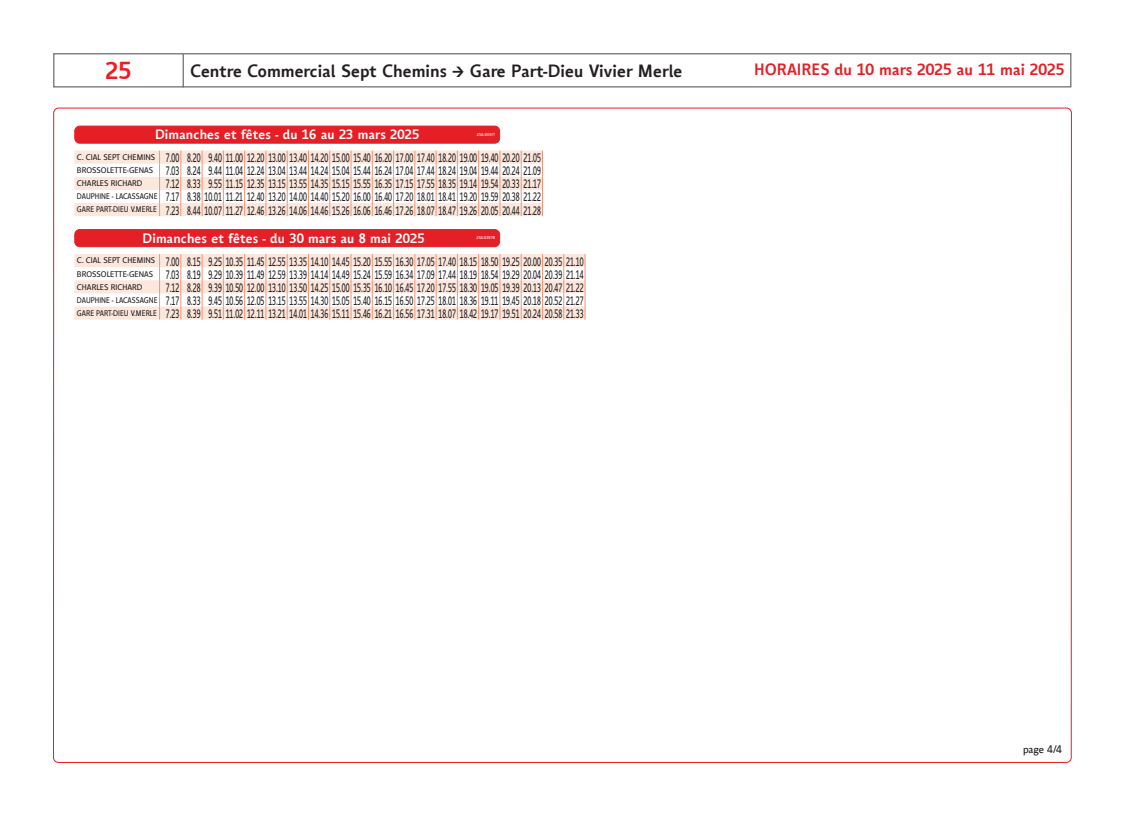
<style>
.page{position:relative;width:1124px;height:815px;background:#fff}
.page>*{position:absolute;margin:0;border:0;box-sizing:border-box;transform-origin:0 0}
.t1{font:700 22.5px "Confluence";color:#ee1d23}
.t2{font:700 16.25px "Confluence";color:#231f20}
.t3{font:700 15px "Confluence";color:#e41f25}
.t4{font:700 12.5px "Confluence";letter-spacing:.01em;color:#fff}
.t5{font:11.25px/13.1px "TCL";color:#231f20;scale:.6 1}
.t6{font:10px "Confluence";color:#231f20}
.t7{font:7.5px "TCL";color:#231f20}
.t8{font:3.75px "TCL";color:#fff}
</style>
<div class="page">
<div style="left:182px;top:53px;width:889px;height:34px;background:#fff;border:1px solid #6c6d70"></div>
<div style="left:53px;top:53px;width:131px;height:34px;border:1px solid #6c6d70"></div>
<svg style="left:74px;top:151px;width:469px;height:65px"></svg>
<div style="left:75px;top:126px;width:424px;height:17px;background:#e41f25;border-radius:5px"></div>
<div style="left:74px;top:126px;width:426px;height:18px;border:1px solid #e41f25;border-radius:5px"></div>
<svg style="left:53px;top:254px;width:532px;height:66px"></svg>
<div style="left:75px;top:230px;width:424px;height:17px;background:#e41f25;border-radius:5px"></div>
<div style="left:74px;top:229px;width:426px;height:18px;border:1px solid #e41f25;border-radius:5px"></div>
<h1 class="t1" style="left:106px;top:56px;width:27px">25</h1>
<h2 class="t2" style="left:190px;top:60px;width:493px">Centre Commercial Sept Chemins → Gare Part-Dieu Vivier Merle</h2>
<h3 class="t3" style="left:754px;top:60px;width:311px">HORAIRES du 10 mars 2025 au 11 mai 2025</h3>
<p class="t4" style="left:155px;top:127px;width:266px">Dimanches et fêtes - du 16 au 23 mars 2025</p>
<p class="t8" style="left:477px;top:132px;width:20px">25A-0397T</p>
<p class="t5" style="left:77px;top:151px;width:774px"><sup>C.</sup> <sup>CIAL</sup> <sup>SEPT</sup> <sup>CHEMINS</sup> 7.00 8.20 9.40 11.00 12.20 13.00 13.40 14.20 15.00 15.40 16.20 17.00 17.40 18.20 19.00 19.40 20.20 21.05<br><sup>BROSSOLETTE-GENAS</sup> 7.03 8.24 9.44 11.04 12.24 13.04 13.44 14.24 15.04 15.44 16.24 17.04 17.44 18.24 19.04 19.44 20.24 21.09</p>
<p class="t7" style="left:77px;top:179px;width:67px">CHARLES RICHARD</p>
<p class="t5" style="left:77px;top:177px;width:774px;text-align:justify;text-indent:89px">7.12 8.33 9.55 11.15 12.35 13.15 13.55 14.35 15.15 15.55 16.35 17.15 17.55 18.35 19.14 19.54 20.33 21.17<br><sup>DAUPHINE</sup> <sup>-</sup> <sup>LACASSAGNE</sup> 7.17 8.38 10.01 11.21 12.40 13.20 14.00 14.40 15.20 16.00 16.40 17.20 18.01 18.41 19.20 19.59 20.38 21.22<br><sup>GARE</sup> <sup>PART-DIEU</sup> <sup>V.MERLE</sup> 7.23 8.44 10.07 11.27 12.46 13.26 14.06 14.46 15.26 16.06 16.46 17.26 18.07 18.47 19.26 20.05 20.44 21.28</p>
<p class="t4" style="left:142px;top:230px;width:284px">Dimanches et fêtes - du 30 mars au 8 mai 2025</p>
<p class="t8" style="left:476px;top:235px;width:20px">25A-0397B</p>
<p class="t5" style="left:77px;top:255px;width:845px"><sup>C.</sup> <sup>CIAL</sup> <sup>SEPT</sup> <sup>CHEMINS</sup> 7.00 8.15 9.25 10.35 11.45 12.55 13.35 14.10 14.45 15.20 15.55 16.30 17.05 17.40 18.15 18.50 19.25 20.00 20.35 21.10<br><sup>BROSSOLETTE-GENAS</sup> 7.03 8.19 9.29 10.39 11.49 12.59 13.39 14.14 14.49 15.24 15.59 16.34 17.09 17.44 18.19 18.54 19.29 20.04 20.39 21.14</p>
<p class="t7" style="left:77px;top:282px;width:67px">CHARLES RICHARD</p>
<p class="t5" style="left:77px;top:281px;width:845px;text-align:justify;text-indent:89px">7.12 8.28 9.39 10.50 12.00 13.10 13.50 14.25 15.00 15.35 16.10 16.45 17.20 17.55 18.30 19.05 19.39 20.13 20.47 21.22<br><sup>DAUPHINE</sup> <sup>-</sup> <sup>LACASSAGNE</sup> 7.17 8.33 9.45 10.56 12.05 13.15 13.55 14.30 15.05 15.40 16.15 16.50 17.25 18.01 18.36 19.11 19.45 20.18 20.52 21.27<br><sup>GARE</sup> <sup>PART-DIEU</sup> <sup>V.MERLE</sup> 7.23 8.39 9.51 11.02 12.11 13.21 14.01 14.36 15.11 15.46 16.21 16.56 17.31 18.07 18.42 19.17 19.51 20.24 20.58 21.33</p>
<p class="t6" style="left:1022px;top:743px;width:40px">page 4/4</p>
</div>
